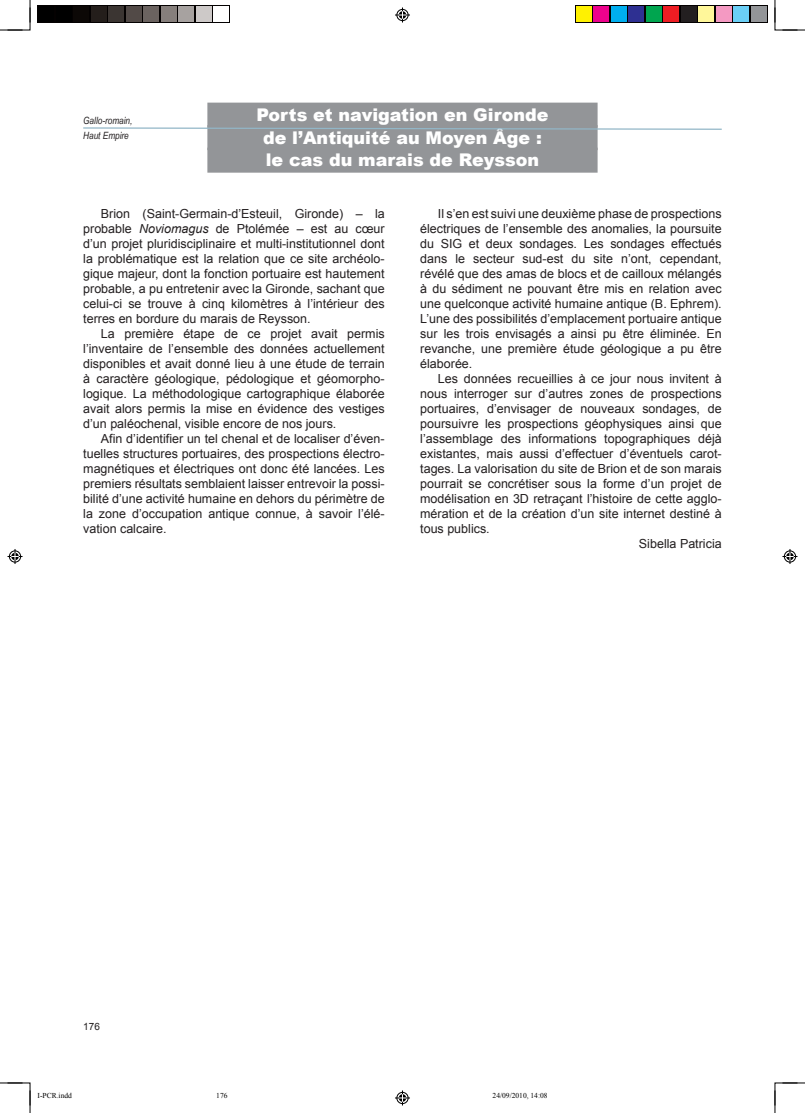
<style>
.page{position:relative;width:805px;height:1113px;background:#fff}
.page>*{position:absolute;margin:0;border:0;box-sizing:border-box;transform-origin:0 0}
.B_site{font:900 17.5px "Arial";color:#fff}
.B_txt{font:12.5px/15px "Arial";color:#231f20;text-align:justify}
.B_auteur{font:12.5px "Arial";color:#231f20}
.B_chrono_g{font:italic 10px "Arial Narrow";color:#231f20}
.t1{font:10px "Arial";color:#231f20}
.t2{font:7.5px "Times New Roman";color:#000}
.s1{font-style:italic}
</style>
<div class="page">
<div style="left:207px;top:103px;width:390px;height:25px;background:#939598"></div>
<div style="left:207px;top:125px;width:390px;height:25px;background:#939598"></div>
<div style="left:207px;top:148px;width:390px;height:25px;background:#939598"></div>
<svg style="left:83px;top:127px;width:639px;height:3px"></svg>
<svg style="left:38px;top:5px;width:192px;height:17px"></svg>
<div style="left:39px;top:6px;width:15px;height:15px;background:#000"></div>
<div style="left:56px;top:6px;width:15px;height:15px;background:#000"></div>
<div style="left:74px;top:6px;width:15px;height:15px;background:#0c0806"></div>
<div style="left:91px;top:6px;width:15px;height:15px;background:#241e1b"></div>
<div style="left:109px;top:6px;width:15px;height:15px;background:#3b3532"></div>
<div style="left:126px;top:6px;width:15px;height:15px;background:#524a47"></div>
<div style="left:144px;top:6px;width:15px;height:15px;background:#6b6360"></div>
<div style="left:161px;top:6px;width:15px;height:15px;background:#867f7c"></div>
<div style="left:179px;top:6px;width:15px;height:15px;background:#a7a2a0"></div>
<div style="left:196px;top:6px;width:15px;height:15px;background:#cdc9c8"></div>
<div style="left:214px;top:6px;width:15px;height:15px;background:#fff"></div>
<svg style="left:575px;top:5px;width:192px;height:17px"></svg>
<div style="left:575px;top:6px;width:15px;height:15px;background:#fff101"></div>
<div style="left:593px;top:6px;width:15px;height:15px;background:#ed028c"></div>
<div style="left:610px;top:6px;width:15px;height:15px;background:#00aeef"></div>
<div style="left:628px;top:6px;width:15px;height:15px;background:#2e3092"></div>
<div style="left:645px;top:6px;width:15px;height:15px;background:#00a54f"></div>
<div style="left:663px;top:6px;width:15px;height:15px;background:#ee1d23"></div>
<div style="left:680px;top:6px;width:15px;height:15px;background:#231f20"></div>
<div style="left:698px;top:6px;width:15px;height:15px;background:#fff79a"></div>
<div style="left:715px;top:6px;width:15px;height:15px;background:#f499c2"></div>
<div style="left:733px;top:6px;width:15px;height:15px;background:#6bcff6"></div>
<div style="left:750px;top:6px;width:15px;height:15px;background:#939598"></div>
<svg style="left:0;top:0;width:31px;height:31px"></svg>
<svg style="left:774px;top:0;width:30px;height:31px"></svg>
<svg style="left:0;top:1082px;width:31px;height:30px"></svg>
<svg style="left:774px;top:1082px;width:30px;height:30px"></svg>
<svg style="left:395px;top:8px;width:15px;height:14px"></svg>
<svg style="left:395px;top:1090px;width:15px;height:15px"></svg>
<svg style="left:8px;top:549px;width:14px;height:15px"></svg>
<svg style="left:782px;top:549px;width:15px;height:15px"></svg>
<p class="B_chrono_g" style="left:83px;top:114px;width:51px">Gallo-romain,</p>
<p class="B_chrono_g" style="left:83px;top:129px;width:47px">Haut Empire</p>
<p class="B_site" style="left:256px;top:102px;width:293px">Ports et navigation en Gironde</p>
<p class="B_site" style="left:263px;top:125px;width:280px">de l’Antiquité au Moyen Âge :</p>
<p class="B_site" style="left:265px;top:147px;width:275px">le cas du marais de Reysson</p>
<p class="B_txt" style="left:83px;top:206px;width:303px;text-indent:18px">Brion (Saint-Germain-d’Esteuil, Gironde) – la probable <span class="s1">Noviomagus</span> de Ptolémée – est au cœur d’un projet pluridisciplinaire et multi-institutionnel dont la problématique est la relation que ce site archéolo&shy;gique majeur, dont la fonction portuaire est hautement probable, a pu entretenir avec la Gironde, sachant que celui-ci se trouve à cinq kilomètres à l’intérieur des terres en bordure du marais de Reysson.</p>
<p class="B_txt" style="left:83px;top:326px;width:303px;text-indent:18px">La première étape de ce projet avait permis l’inventaire de l’ensemble des données actuellement disponibles et avait donné lieu à une étude de terrain à caractère géologique, pédologique et géomorpho&shy;logique. La méthodologique cartographique élaborée avait alors permis la mise en évidence des vestiges d’un paléochenal, visible encore de nos jours.</p>
<p class="B_txt" style="left:83px;top:431px;width:303px;text-indent:18px">Afin d’identifier un tel chenal et de localiser d’éven&shy;tuelles structures portuaires, des prospections électro&shy;magnétiques et électriques ont donc été lancées. Les premiers résultats semblaient laisser entrevoir la possi&shy;bilité d’une activité humaine en dehors du périmètre de la zone d’occupation antique connue, à savoir l’élé&shy;vation calcaire.</p>
<p class="B_txt" style="left:420px;top:206px;width:303px;text-indent:18px">Il s’en est suivi une deuxième phase de prospections électriques de l’ensemble des anomalies, la poursuite du SIG et deux sondages. Les sondages effectués dans le secteur sud-est du site n’ont, cependant, révélé que des amas de blocs et de cailloux mélangés à du sédiment ne pouvant être mis en relation avec une quelconque activité humaine antique (B. Ephrem).<br>L’une des possibilités d’emplacement portuaire antique sur les trois envisagés a ainsi pu être éliminée. En revanche, une première étude géologique a pu être élaborée.</p>
<p class="B_txt" style="left:420px;top:371px;width:303px;text-indent:18px">Les données recueillies à ce jour nous invitent à nous interroger sur d’autres zones de prospections portuaires, d’envisager de nouveaux sondages, de poursuivre les prospections géophysiques ainsi que l’assemblage des informations topographiques déjà existantes, mais aussi d’effectuer d’éventuels carot&shy;tages. La valorisation du site de Brion et de son marais pourrait se concrétiser sous la forme d’un projet de modélisation en 3D retraçant l’histoire de cette agglo&shy;mération et de la création d’un site internet destiné à tous publics.</p>
<p class="B_auteur" style="left:638px;top:535px;width:84px">Sibella Patricia</p>
<p class="t1" style="left:83px;top:1019px;width:18px">176</p>
<p class="t2" style="left:38px;top:1090px;width:36px">I-PCR.indd</p>
<p class="t2" style="left:216px;top:1090px;width:13px">176</p>
<p class="t2" style="left:492px;top:1090px;width:57px">24/09/2010, 14:08</p>
</div>
